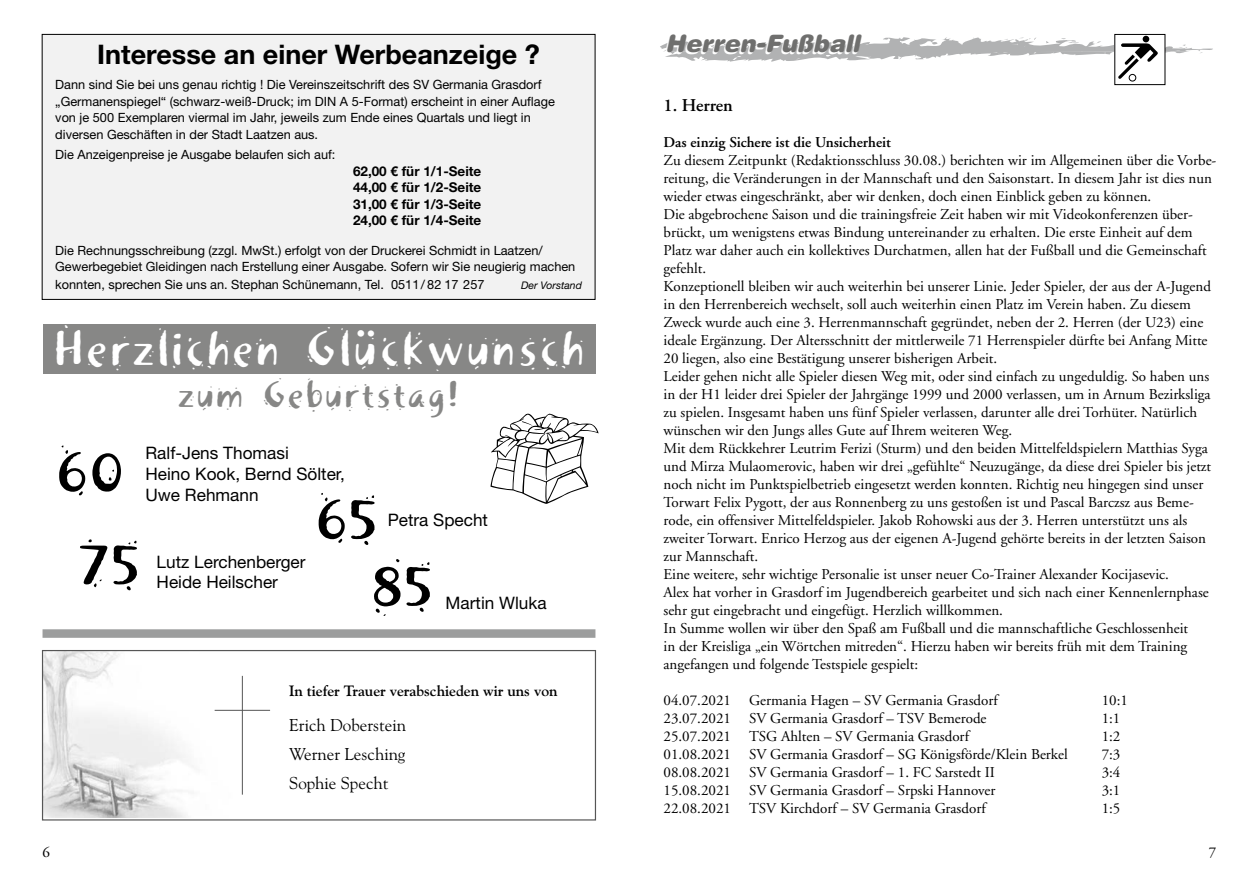
<style>
.page{position:relative;width:1259px;height:893px;background:#fff}
.page>*{position:absolute;margin:0;border:0;box-sizing:border-box;transform-origin:0 0}
.t1{font:58.65px "Khaki";color:#000}
.t2{font:49.5px "Khaki";letter-spacing:.05em;color:#fff}
.t3{font:37.5px "Khaki";letter-spacing:.05em;color:#878786}
.t4{font:700 27px "Helvetica Neue LT Std";color:#000}
.t5{font:italic 900 24px "Helvetica Rounded";color:#6f6f6e}
.t6{font:600 18px "Adobe Garamond";color:#000}
.t7{font:17.25px/20.7px "Helvetica Neue LT Std";color:#000}
.t8{font:17.25px/29.1px "Goudy Old Style BT";color:#000;text-align:justify}
.t9{font:15px/18px "Adobe Garamond";color:#000}
.t10{font:700 15px "Goudy Old Style BT";color:#000}
.t11{font:600 15px "Adobe Garamond";color:#000}
.t12{font:700 13.5px/16.5px "Helvetica Neue LT Std";color:#000;text-align:justify}
.t13{font:12.75px/16.5px "Helvetica Neue LT Std";color:#000}
.t14{font:italic 10.5px "Helvetica Neue LT Std";color:#000}
</style>
<div class="page">
<svg style="left:660px;top:35px;width:553px;height:45px"></svg>
<div style="left:1128px;top:74px;width:8px;height:7px;border:1px solid #000;border-radius:50%"></div>
<div style="left:1114px;top:34px;width:51px;height:51px;border:1px solid #000"></div>
<img style="left:44px;top:652px;width:227px;height:166px">
<div style="left:42px;top:650px;width:554px;height:170px;border:1px solid #565656"></div>
<div style="left:42px;top:34px;width:553px;height:265px;background:#f2f2f2"></div>
<div style="left:42px;top:34px;width:553px;height:266px;border:1px solid #000"></div>
<div style="left:43px;top:629px;width:552px;height:9px;background:#9c9d9d"></div>
<hr style="left:242px;top:676px;width:1px;height:119px;background:#565656">
<hr style="left:215px;top:710px;width:55px;height:1px;background:#565656">
<svg style="left:490px;top:413px;width:108px;height:91px"></svg>
<div style="left:43px;top:324px;width:552px;height:50px;background:#878786"></div>
<h3 class="t4" style="left:97px;top:38px;width:444px">Interesse an einer Werbeanzeige ?</h3>
<p class="t13" style="left:55px;top:76px;width:501px">Dann sind Sie bei uns genau richtig ! Die Vereinszeitschrift des SV Germania Grasdorf „Germanenspiegel“ (schwarz-weiß-Druck; im DIN A 5-Format) erscheint in einer Auflage von je 500 Exemplaren viermal im Jahr, jeweils zum Ende eines Quartals und liegt in diversen Geschäften in der Stadt Laatzen aus.</p>
<p class="t13" style="left:55px;top:146px;width:282px">Die Anzeigenpreise je Ausgabe belaufen sich auf:</p>
<p class="t12" style="left:353px;top:162px;width:130px">62,00 € für 1/1-Seite 44,00 € für 1/2-Seite 31,00 € für 1/3-Seite 24,00 € für 1/4-Seite</p>
<p class="t13" style="left:55px;top:242px;width:521px">Die Rechnungsschreibung (zzgl. MwSt.) erfolgt von der Druckerei Schmidt in Laatzen/<br>Gewerbegebiet Gleidingen nach Erstellung einer Ausgabe. Sofern wir Sie neugierig machen</p>
<p class="t13" style="left:55px;top:276px;width:431px">konnten, sprechen Sie uns an. Stephan Schünemann, Tel. 0511/ 82 17 257</p>
<p class="t14" style="left:521px;top:279px;width:62px">Der Vorstand</p>
<h2 class="t2" style="left:54px;top:318px;width:532px">Herzlichen Glückwunsch</h2>
<h3 class="t3" style="left:178px;top:371px;width:284px">zum Geburtstag!</h3>
<h1 class="t1" style="left:55px;top:436px;width:70px">60</h1>
<h1 class="t1" style="left:77px;top:529px;width:66px">75</h1>
<p class="t7" style="left:145px;top:443px;width:201px">Ralf-Jens Thomasi<br>Heino Kook, Bernd Sölter,</p>
<p class="t7" style="left:145px;top:484px;width:115px">Uwe Rehmann</p>
<h1 class="t1" style="left:315px;top:483px;width:65px">65</h1>
<p class="t7" style="left:388px;top:509px;width:102px">Petra Specht</p>
<p class="t7" style="left:157px;top:551px;width:150px">Lutz Lerchenberger<br>Heide Heilscher</p>
<h1 class="t1" style="left:371px;top:550px;width:64px">85</h1>
<p class="t7" style="left:446px;top:592px;width:102px">Martin Wluka</p>
<p class="t10" style="left:289px;top:681px;width:270px">In tiefer Trauer verabschieden wir uns von</p>
<p class="t8" style="left:289px;top:710px;width:118px">Erich Doberstein Werner Lesching Sophie Specht</p>
<h3 class="t5" style="left:665px;top:28px;width:196px">Herren-Fußball</h3>
<p class="t6" style="left:663px;top:95px;width:71px">1. Herren</p>
<p class="t11" style="left:663px;top:134px;width:229px">Das einzig Sichere ist die Unsicherheit</p>
<p class="t9" style="left:663px;top:152px;width:554px">Zu diesem Zeitpunkt (Redaktionsschluss 30.08.) berichten wir im Allgemeinen über die Vorbe&shy;reitung, die Veränderungen in der Mannschaft und den Saisonstart. In diesem Jahr ist dies nun wieder etwas eingeschränkt, aber wir denken, doch einen Einblick geben zu können.<br>Die abgebrochene Saison und die trainingsfreie Zeit haben wir mit Videokonferenzen über&shy;brückt, um wenigstens etwas Bindung untereinander zu erhalten. Die erste Einheit auf dem Platz war daher auch ein kollektives Durchatmen, allen hat der Fußball und die Gemeinschaft gefehlt.<br>Konzeptionell bleiben wir auch weiterhin bei unserer Linie. Jeder Spieler, der aus der A-Jugend in den Herrenbereich wechselt, soll auch weiterhin einen Platz im Verein haben. Zu diesem Zweck wurde auch eine 3. Herrenmannschaft gegründet, neben der 2. Herren (der U23) eine ideale Ergänzung. Der Altersschnitt der mittlerweile 71 Herrenspieler dürfte bei Anfang Mitte 20 liegen, also eine Bestätigung unserer bisherigen Arbeit.<br>Leider gehen nicht alle Spieler diesen Weg mit, oder sind einfach zu ungeduldig. So haben uns in der H1 leider drei Spieler der Jahrgänge 1999 und 2000 verlassen, um in Arnum Bezirksliga zu spielen. Insgesamt haben uns fünf Spieler verlassen, darunter alle drei Torhüter. Natürlich wünschen wir den Jungs alles Gute auf Ihrem weiteren Weg.<br>Mit dem Rückkehrer Leutrim Ferizi (Sturm) und den beiden Mittelfeldspielern Matthias Syga und Mirza Mulaomerovic, haben wir drei „gefühlte“ Neuzugänge, da diese drei Spieler bis jetzt noch nicht im Punktspielbetrieb eingesetzt werden konnten. Richtig neu hingegen sind unser Torwart Felix Pygott, der aus Ronnenberg zu uns gestoßen ist und Pascal Barczsz aus Beme&shy;rode, ein offensiver Mittelfeldspieler. Jakob Rohowski aus der 3. Herren unterstützt uns als zweiter Torwart. Enrico Herzog aus der eigenen A-Jugend gehörte bereits in der letzten Saison zur Mannschaft.<br>Eine weitere, sehr wichtige Personalie ist unser neuer Co-Trainer Alexander Kocijasevic.<br>Alex hat vorher in Grasdorf im Jugendbereich gearbeitet und sich nach einer Kennenlernphase sehr gut eingebracht und eingefügt. Herzlich willkommen.<br>In Summe wollen wir über den Spaß am Fußball und die mannschaftliche Geschlossenheit<br>in der Kreisliga „ein Wörtchen mitreden“. Hierzu haben wir bereits früh mit dem Training angefangen und folgende Testspiele gespielt:</p>
<p class="t9" style="left:663px;top:692px;width:336px">04.07.2021 Germania Hagen – SV Germania Grasdorf</p>
<p class="t9" style="left:1101px;top:692px;width:28px">10:1</p>
<p class="t9" style="left:663px;top:710px;width:324px">23.07.2021 SV Germania Grasdorf – TSV Bemerode</p>
<p class="t9" style="left:1101px;top:710px;width:20px">1:1</p>
<p class="t9" style="left:663px;top:728px;width:307px">25.07.2021 TSG Ahlten – SV Germania Grasdorf</p>
<p class="t9" style="left:1101px;top:728px;width:20px">1:2</p>
<p class="t9" style="left:663px;top:746px;width:406px">01.08.2021 SV Germania Grasdorf – SG Königsförde/Klein Berkel</p>
<p class="t9" style="left:1101px;top:746px;width:20px">7:3</p>
<p class="t9" style="left:663px;top:764px;width:333px">08.08.2021 SV Germania Grasdorf – 1. FC Sarstedt II</p>
<p class="t9" style="left:1101px;top:764px;width:20px">3:4</p>
<p class="t9" style="left:663px;top:782px;width:333px">15.08.2021 SV Germania Grasdorf – Srpski Hannover</p>
<p class="t9" style="left:1101px;top:782px;width:20px">3:1</p>
<p class="t9" style="left:663px;top:800px;width:324px">22.08.2021 TSV Kirchdorf – SV Germania Grasdorf</p>
<p class="t9" style="left:1101px;top:800px;width:20px">1:5</p>
<p class="t9" style="left:43px;top:844px;width:9px">6</p>
<p class="t9" style="left:1209px;top:844px;width:9px">7</p>
</div>
